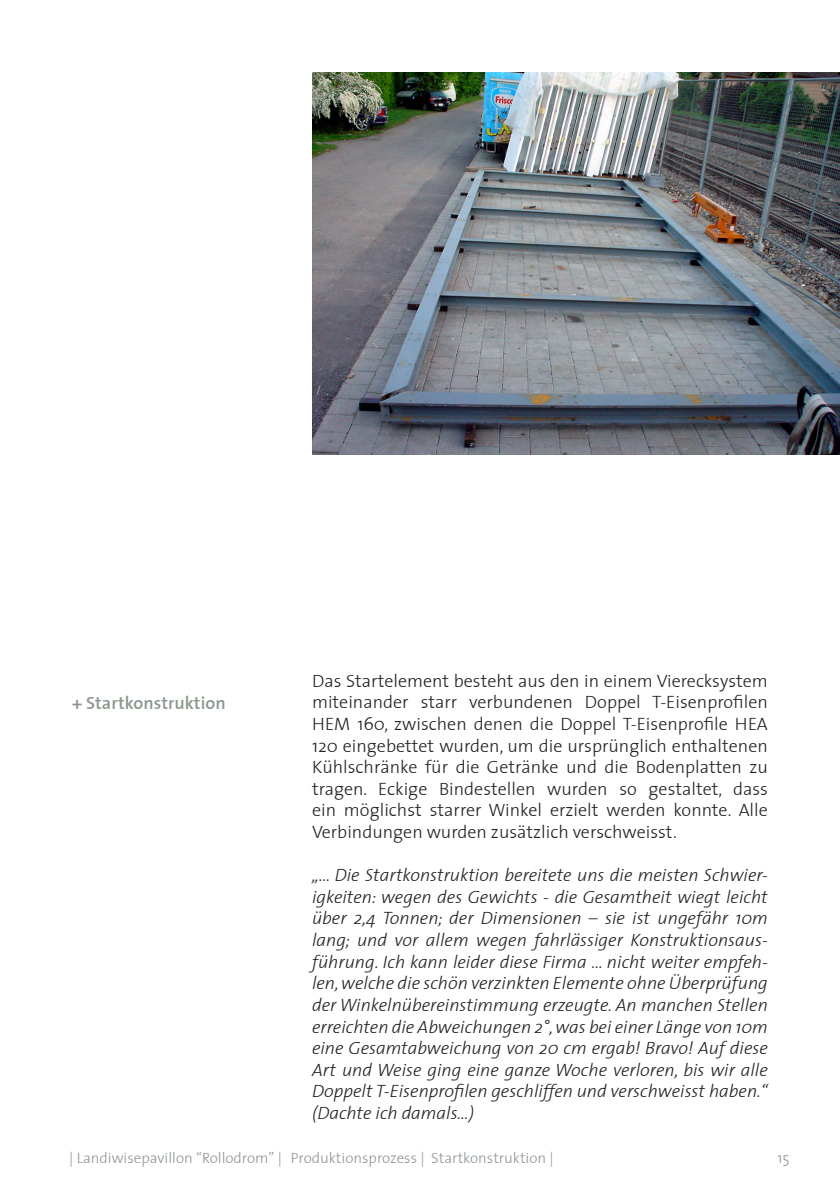
<style>
.page{position:relative;width:840px;height:1191px;background:#fff}
.page>*{position:absolute;margin:0;border:0;box-sizing:border-box;transform-origin:0 0}
.t1{font:italic 300 18px/21.6px "ETH";color:#231f20;text-align:justify}
.t2{font:300 18px/21.6px "ETH";color:#231f20;text-align:justify}
.t3{font:600 18px "ETH";color:#8d978d}
.t4{font:300 15px "ETH";color:#8d978d}
</style>
<div class="page">
<img style="left:312px;top:72px;width:527px;height:382px">
<p class="t3" style="left:72px;top:688px;width:155px">+ Startkonstruktion</p>
<p class="t2" style="left:312px;top:669px;width:457px">Das Startelement besteht aus den in einem Vierecksystem miteinander starr verbundenen Doppel T-Eisenprofilen HEM 160, zwischen denen die Doppel T-Eisenprofile HEA 120 eingebettet wurden, um die ursprünglich enthaltenen Kühlschränke für die Getränke und die Bodenplatten zu tragen. Eckige Bindestellen wurden so gestaltet, dass ein möglichst starrer Winkel erzielt werden konnte. Alle Verbindungen wurden zusätzlich verschweisst.</p>
<p class="t1" style="left:312px;top:863px;width:457px">„... Die Startkonstruktion bereitete uns die meisten Schwier&shy;igkeiten: wegen des Gewichts - die Gesamtheit wiegt leicht über 2,4 Tonnen; der Dimensionen – sie ist ungefähr 10m lang; und vor allem wegen fahrlässiger Konstruktionsaus&shy;führung. Ich kann leider diese Firma ... nicht weiter empfeh&shy;len, welche die schön verzinkten Elemente ohne Überprüfung der Winkelnübereinstimmung erzeugte. An manchen Stellen erreichten die Abweichungen 2°, was bei einer Länge von 10m eine Gesamtabweichung von 20 cm ergab! Bravo! Auf diese Art und Weise ging eine ganze Woche verloren, bis wir alle Doppelt T-Eisenprofilen geschliffen und verschweisst haben.“ (Dachte ich damals...)</p>
<p class="t4" style="left:69px;top:1145px;width:485px">| Landiwisepavillon “Rollodrom” | Produktionsprozess | Startkonstruktion |</p>
<p class="t4" style="left:777px;top:1145px;width:14px">15</p>
</div>
